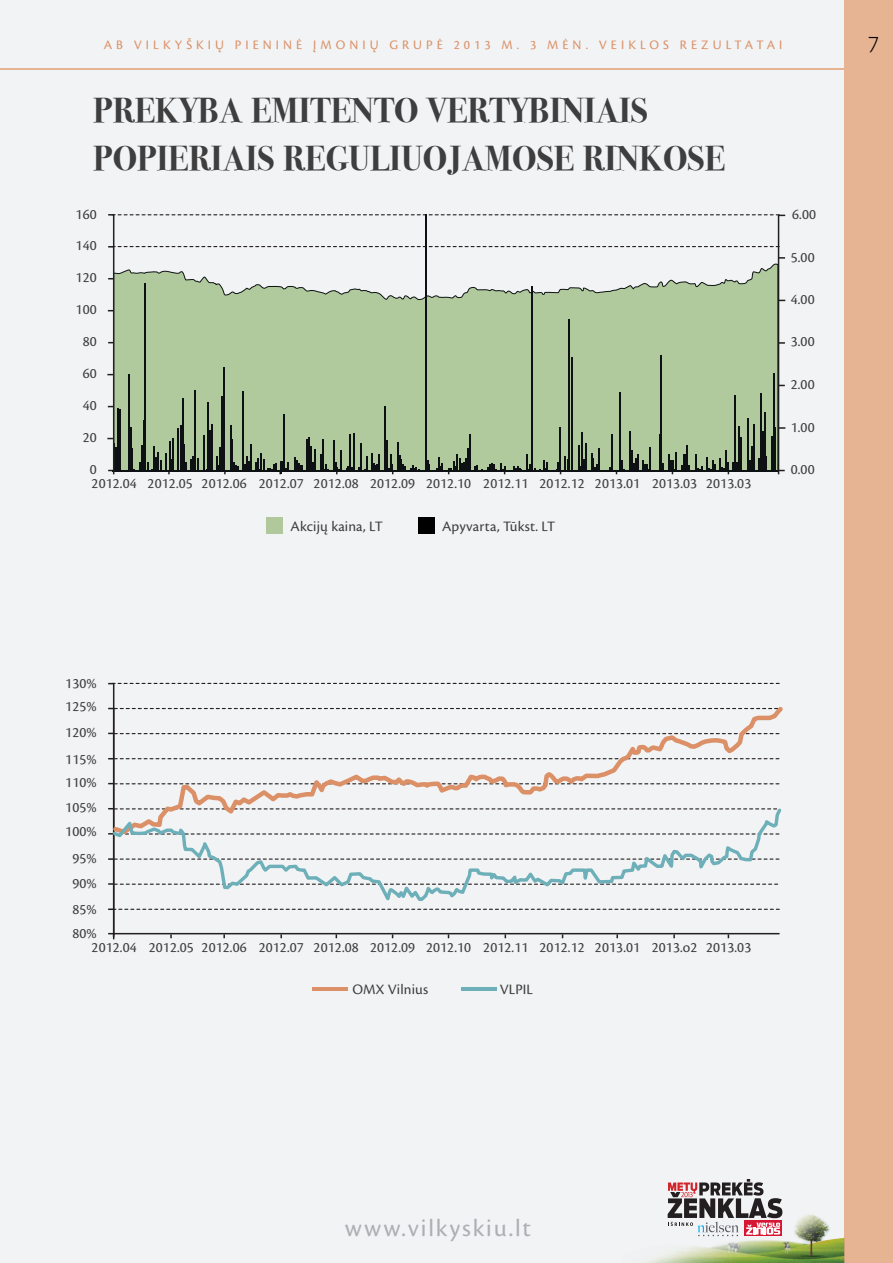
<style>
.page{position:relative;width:893px;height:1263px;background:#f2f3f4}
.page>*{position:absolute;margin:0;border:0;box-sizing:border-box;transform-origin:0 0}
.t1{font:34.5px/48px "Bodoni Svty Two ITCTT Bold";color:#3e3e3f}
.t2{font:25.5px "Cronos Pro";letter-spacing:.075em;color:#aeafb3}
.t3{font:300 25.5px "Cronos Pro";color:#000}
.t4{font:15px/23.5px "Cronos Pro";letter-spacing:.01em;color:#3e3e3f}
.t5{font:13.5px "Cronos Pro";letter-spacing:.3em;color:#db9067}
</style>
<div class="page">
<hr style="left:0;top:68px;width:872px;height:1px;background:#e6b393">
<div style="left:844px;top:0;width:49px;height:1263px;background:#e6b393"></div>
<svg style="left:668px;top:1179px;width:114px;height:35px"></svg>
<img style="left:646px;top:1214px;width:198px;height:49px">
<hr style="left:313px;top:987px;width:35px;height:4px;background:#db9067">
<hr style="left:461px;top:987px;width:35px;height:4px;background:#6eb0b9">
<div style="left:266px;top:518px;width:16px;height:16px;background:#b1c89d"></div>
<div style="left:419px;top:518px;width:16px;height:16px;background:#000"></div>
<hr style="left:778px;top:215px;width:1px;height:259px;background:#231f20">
<svg style="left:108px;top:683px;width:671px;height:1px"></svg>
<hr style="left:108px;top:933px;width:671px;height:1px;background:#231f20">
<svg style="left:779px;top:463px;width:6px;height:8px"></svg>
<svg style="left:779px;top:427px;width:6px;height:2px"></svg>
<svg style="left:779px;top:342px;width:6px;height:2px"></svg>
<svg style="left:108px;top:246px;width:670px;height:1px"></svg>
<svg style="left:779px;top:257px;width:6px;height:2px"></svg>
<svg style="left:108px;top:214px;width:677px;height:2px"></svg>
<hr style="left:113px;top:683px;width:1px;height:256px;background:#231f20">
<svg style="left:114px;top:263px;width:664px;height:208px;background:#b3c8a3"></svg>
<hr style="left:113px;top:443px;width:2px;height:28px;background:#0d1113">
<hr style="left:178px;top:428px;width:1px;height:43px;background:#0d1113">
<svg style="left:216px;top:447px;width:10px;height:27px"></svg>
<hr style="left:222px;top:396px;width:1px;height:75px;background:#0d1113">
<hr style="left:224px;top:367px;width:1px;height:104px;background:#0d1113">
<hr style="left:230px;top:425px;width:1px;height:46px;background:#0d1113">
<hr style="left:232px;top:439px;width:1px;height:32px;background:#0d1113">
<hr style="left:243px;top:391px;width:1px;height:80px;background:#0d1113">
<svg style="left:234px;top:462px;width:4px;height:9px"></svg>
<hr style="left:425px;top:214px;width:1px;height:257px;background:#0d1113">
<hr style="left:469px;top:434px;width:1px;height:37px;background:#0d1113">
<hr style="left:659px;top:434px;width:1px;height:37px;background:#0d1113">
<hr style="left:661px;top:355px;width:1px;height:116px;background:#0d1113">
<hr style="left:760px;top:393px;width:2px;height:78px;background:#0d1113">
<hr style="left:771px;top:436px;width:2px;height:35px;background:#0d1113">
<hr style="left:773px;top:373px;width:1px;height:98px;background:#0d1113">
<hr style="left:762px;top:431px;width:1px;height:40px;background:#0d1113">
<hr style="left:764px;top:412px;width:1px;height:59px;background:#0d1113">
<svg style="left:758px;top:458px;width:2px;height:13px"></svg>
<svg style="left:766px;top:456px;width:1px;height:15px"></svg>
<hr style="left:775px;top:427px;width:1px;height:44px;background:#0d1113">
<svg style="left:749px;top:446px;width:3px;height:25px"></svg>
<hr style="left:753px;top:424px;width:1px;height:47px;background:#0d1113">
<hr style="left:747px;top:418px;width:1px;height:53px;background:#0d1113">
<hr style="left:740px;top:437px;width:1px;height:34px;background:#0d1113">
<hr style="left:734px;top:396px;width:2px;height:75px;background:#0d1113">
<hr style="left:738px;top:426px;width:1px;height:45px;background:#0d1113">
<svg style="left:696px;top:450px;width:41px;height:24px"></svg>
<svg style="left:657px;top:445px;width:32px;height:29px"></svg>
<hr style="left:629px;top:431px;width:1px;height:40px;background:#0d1113">
<svg style="left:631px;top:447px;width:20px;height:24px"></svg>
<hr style="left:620px;top:392px;width:1px;height:79px;background:#0d1113">
<svg style="left:616px;top:460px;width:9px;height:14px"></svg>
<hr style="left:611px;top:434px;width:1px;height:37px;background:#0d1113">
<hr style="left:581px;top:432px;width:2px;height:39px;background:#0d1113">
<svg style="left:578px;top:443px;width:21px;height:28px"></svg>
<hr style="left:571px;top:357px;width:1px;height:114px;background:#0d1113">
<hr style="left:569px;top:319px;width:1px;height:152px;background:#0d1113">
<hr style="left:559px;top:427px;width:2px;height:44px;background:#0d1113">
<hr style="left:531px;top:286px;width:2px;height:185px;background:#0d1113">
<svg style="left:513px;top:454px;width:55px;height:20px"></svg>
<svg style="left:475px;top:463px;width:31px;height:11px"></svg>
<svg style="left:436px;top:448px;width:32px;height:26px"></svg>
<hr style="left:384px;top:406px;width:2px;height:65px;background:#0d1113">
<hr style="left:386px;top:440px;width:2px;height:31px;background:#0d1113">
<svg style="left:388px;top:454px;width:5px;height:20px"></svg>
<svg style="left:399px;top:455px;width:31px;height:16px"></svg>
<hr style="left:397px;top:442px;width:2px;height:29px;background:#0d1113">
<hr style="left:354px;top:433px;width:1px;height:38px;background:#0d1113">
<svg style="left:359px;top:453px;width:21px;height:18px"></svg>
<hr style="left:360px;top:443px;width:2px;height:28px;background:#0d1113">
<svg style="left:346px;top:466px;width:7px;height:5px"></svg>
<hr style="left:350px;top:434px;width:1px;height:37px;background:#0d1113">
<hr style="left:340px;top:450px;width:2px;height:21px;background:#0d1113">
<hr style="left:333px;top:440px;width:1px;height:31px;background:#0d1113">
<svg style="left:335px;top:462px;width:4px;height:12px"></svg>
<hr style="left:322px;top:439px;width:1px;height:32px;background:#0d1113">
<hr style="left:307px;top:439px;width:1px;height:32px;background:#0d1113">
<hr style="left:309px;top:437px;width:1px;height:34px;background:#0d1113">
<svg style="left:311px;top:446px;width:17px;height:25px"></svg>
<hr style="left:284px;top:414px;width:1px;height:57px;background:#0d1113">
<svg style="left:295px;top:457px;width:8px;height:14px"></svg>
<hr style="left:194px;top:390px;width:1px;height:81px;background:#0d1113">
<hr style="left:204px;top:435px;width:1px;height:36px;background:#0d1113">
<hr style="left:208px;top:402px;width:1px;height:69px;background:#0d1113">
<hr style="left:209px;top:430px;width:2px;height:41px;background:#0d1113">
<hr style="left:211px;top:424px;width:2px;height:47px;background:#0d1113">
<hr style="left:180px;top:425px;width:1px;height:46px;background:#0d1113">
<hr style="left:182px;top:398px;width:1px;height:73px;background:#0d1113">
<svg style="left:184px;top:444px;width:15px;height:27px"></svg>
<hr style="left:169px;top:441px;width:2px;height:30px;background:#0d1113">
<hr style="left:173px;top:438px;width:1px;height:33px;background:#0d1113">
<hr style="left:143px;top:420px;width:1px;height:51px;background:#0d1113">
<hr style="left:145px;top:283px;width:1px;height:188px;background:#0d1113">
<svg style="left:108px;top:447px;width:8px;height:24px"></svg>
<hr style="left:130px;top:427px;width:1px;height:44px;background:#0d1113">
<hr style="left:128px;top:374px;width:1px;height:97px;background:#0d1113">
<svg style="left:132px;top:445px;width:40px;height:29px"></svg>
<hr style="left:117px;top:408px;width:1px;height:63px;background:#0d1113">
<hr style="left:119px;top:409px;width:2px;height:62px;background:#0d1113">
<hr style="left:113px;top:471px;width:665px;height:1px;background:#0d1113">
<svg style="left:245px;top:444px;width:43px;height:30px"></svg>
<svg style="left:110px;top:703px;width:673px;height:103px"></svg>
<svg style="left:110px;top:806px;width:672px;height:107px"></svg>
<hr style="left:113px;top:214px;width:1px;height:260px;background:#231f20">
<p class="t5" style="left:104px;top:37px;width:256px">AB VILKYŠKIŲ PIENINĖ Įmonių</p>
<p class="t5" style="left:389px;top:37px;width:46px">grupė</p>
<p class="t5" style="left:454px;top:37px;width:156px">2013 m. 3 mėn . veikl</p>
<p class="t5" style="left:650px;top:37px;width:126px">os rezul tatai</p>
<h1 class="t1" style="left:93px;top:84px;width:633px">PREKYBA EMITENTO VERTYBINIAIS<br>POPIERIAIS REGULIUOJAMOSE RINKOSE</h1>
<p class="t4" style="left:76px;top:203px;width:23px">160</p>
<p class="t4" style="left:76px;top:234px;width:23px">140</p>
<p class="t4" style="left:76px;top:266px;width:23px">120</p>
<p class="t4" style="left:76px;top:298px;width:23px">100</p>
<p class="t4" style="left:83px;top:330px;width:16px">80</p>
<p class="t4" style="left:83px;top:362px;width:16px">60</p>
<p class="t4" style="left:83px;top:394px;width:16px">40</p>
<p class="t4" style="left:83px;top:426px;width:16px">20</p>
<p class="t4" style="left:792px;top:203px;width:25px">6.00</p>
<p class="t4" style="left:791px;top:246px;width:25px">5.00</p>
<p class="t4" style="left:791px;top:287px;width:25px">4.00</p>
<p class="t4" style="left:791px;top:329px;width:25px">3.00</p>
<p class="t4" style="left:791px;top:372px;width:25px">2.00</p>
<p class="t4" style="left:791px;top:416px;width:25px">1.00</p>
<p class="t4" style="left:90px;top:458px;width:8px">0</p>
<p class="t4" style="left:791px;top:458px;width:25px">0.00</p>
<p class="t4" style="left:92px;top:472px;width:47px">2012.04</p>
<p class="t4" style="left:148px;top:472px;width:47px">2012.05</p>
<p class="t4" style="left:202px;top:472px;width:47px">2012.06</p>
<p class="t4" style="left:259px;top:472px;width:47px">2012.07</p>
<p class="t4" style="left:314px;top:472px;width:47px">2012.08</p>
<p class="t4" style="left:370px;top:472px;width:47px">2012.09</p>
<p class="t4" style="left:426px;top:472px;width:47px">2012.10</p>
<p class="t4" style="left:483px;top:472px;width:47px">2012.11</p>
<p class="t4" style="left:540px;top:472px;width:47px">2012.12</p>
<p class="t4" style="left:595px;top:472px;width:47px">2013.01</p>
<p class="t4" style="left:291px;top:514px;width:94px">Akcijų kaina, LT</p>
<p class="t4" style="left:442px;top:514px;width:114px">Apyvarta, Tūkst. LT</p>
<p class="t4" style="left:652px;top:472px;width:47px">2013.03</p>
<p class="t4" style="left:706px;top:472px;width:47px">2013.03</p>
<h2 class="t3" style="left:868px;top:29px;width:13px">7</h2>
<p class="t4" style="left:65px;top:671px;width:33px">130%</p>
<p class="t4" style="left:65px;top:694px;width:33px">125%</p>
<p class="t4" style="left:65px;top:721px;width:33px">120%</p>
<p class="t4" style="left:65px;top:747px;width:33px">115%</p>
<p class="t4" style="left:65px;top:771px;width:33px">110%</p>
<p class="t4" style="left:65px;top:796px;width:33px">105%</p>
<p class="t4" style="left:65px;top:820px;width:33px">100%</p>
<p class="t4" style="left:72px;top:847px;width:26px">95%</p>
<p class="t4" style="left:72px;top:872px;width:26px">90%</p>
<p class="t4" style="left:72px;top:898px;width:26px">85%<br>80%</p>
<p class="t4" style="left:92px;top:936px;width:47px">2012.04</p>
<p class="t4" style="left:149px;top:936px;width:47px">2012.05</p>
<p class="t4" style="left:202px;top:936px;width:47px">2012.06</p>
<p class="t4" style="left:259px;top:936px;width:47px">2012.07</p>
<p class="t4" style="left:314px;top:936px;width:47px">2012.08</p>
<p class="t4" style="left:370px;top:936px;width:47px">2012.09</p>
<p class="t4" style="left:426px;top:936px;width:47px">2012.10</p>
<p class="t4" style="left:483px;top:936px;width:47px">2012.11</p>
<p class="t4" style="left:540px;top:936px;width:47px">2012.12</p>
<p class="t4" style="left:595px;top:936px;width:47px">2013.01</p>
<p class="t4" style="left:352px;top:977px;width:77px">OMX Vilnius</p>
<p class="t4" style="left:500px;top:977px;width:35px">VLPIL</p>
<p class="t4" style="left:652px;top:936px;width:47px">2013.o2</p>
<p class="t4" style="left:706px;top:936px;width:47px">2013.03</p>
<h2 class="t2" style="left:345px;top:1213px;width:188px">www.vilkyskiu.lt</h2>
</div>
